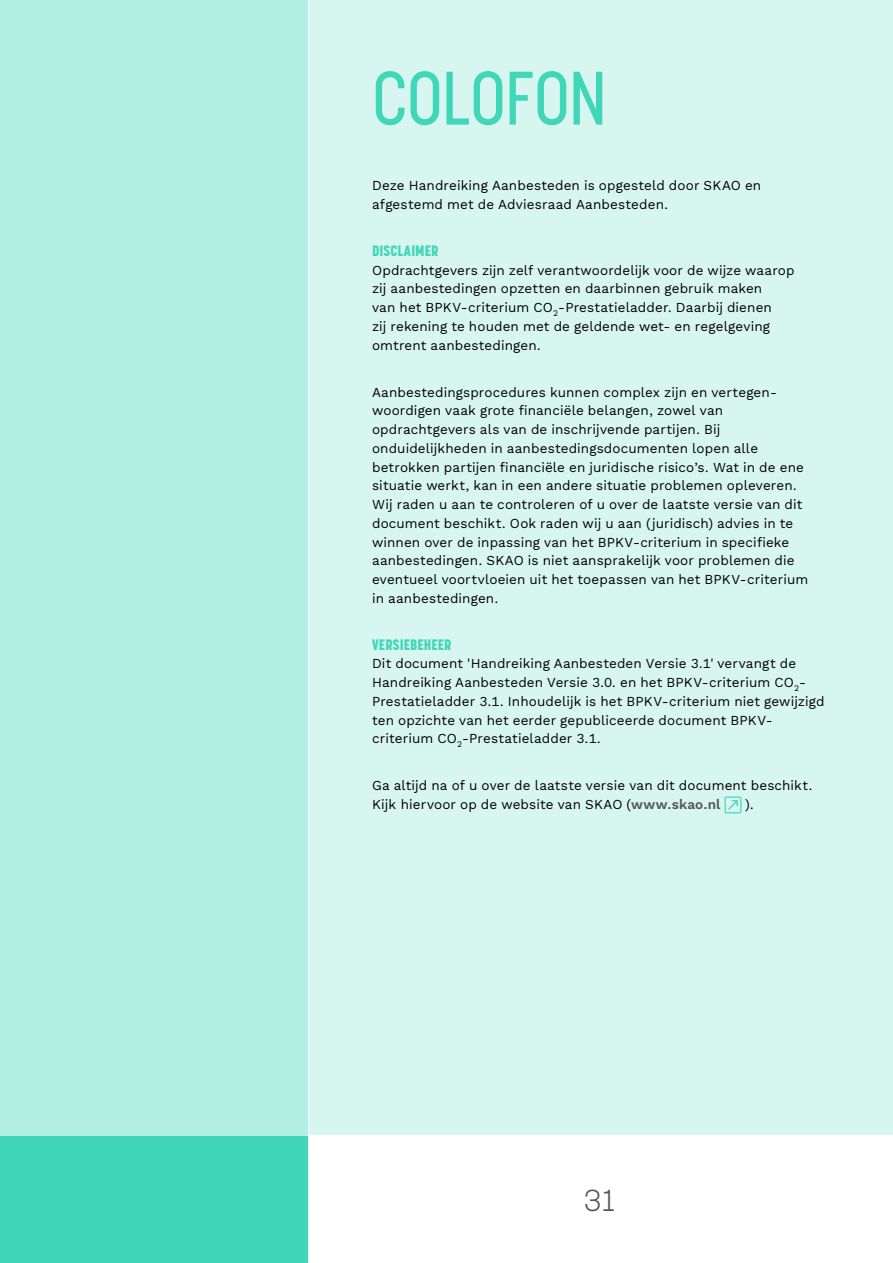
<style>
.page{position:relative;width:893px;height:1263px;background:#40d6b8}
.page>*{position:absolute;margin:0;border:0;box-sizing:border-box;transform-origin:0 0}
.t1{font:500 75px "Korolev Condensed";letter-spacing:-.015em;color:#40d6b8}
.t2{font:300 30px "Korolev";color:#575756}
.t3{font:800 15px "Korolev Condensed";color:#40d6b8}
.t4{font:13.5px/18.8px "Work Sans";letter-spacing:.01em;color:#000}
.s1{font-weight:600;color:#575756}
</style>
<div class="page">
<div style="left:308px;top:1135px;width:585px;height:128px;background:#fff"></div>
<div style="left:0;top:0;width:308px;height:1135px;background:#b2eee2"></div>
<div style="left:308px;top:0;width:585px;height:1135px;background:#d8f6f0"></div>
<svg style="left:725px;top:796px;width:16px;height:17px"></svg>
<h1 class="t1" style="left:372px;top:54px;width:237px">COLOFON</h1>
<p class="t4" style="left:372px;top:176px;width:391px">Deze Handreiking Aanbesteden is opgesteld door SKAO en afgestemd met de Adviesraad Aanbesteden.</p>
<p class="t3" style="left:372px;top:241px;width:68px">DISCLAIMER</p>
<p class="t4" style="left:372px;top:260px;width:424px">Opdrachtgevers zijn zelf verantwoordelijk voor de wijze waarop zij aanbestedingen opzetten en daarbinnen gebruik maken<br>van het BPKV-criterium CO<sub>2</sub>-Prestatieladder. Daarbij dienen<br>zij rekening te houden met de geldende wet- en regelgeving omtrent aanbestedingen.</p>
<p class="t4" style="left:372px;top:382px;width:438px">Aanbestedingsprocedures kunnen complex zijn en vertegen&shy;woordigen vaak grote financiële belangen, zowel van opdrachtgevers als van de inschrijvende partijen. Bij onduidelijkheden in aanbestedingsdocumenten lopen alle betrokken partijen financiële en juridische risico’s. Wat in de ene situatie werkt, kan in een andere situatie problemen opleveren.<br>Wij raden u aan te controleren of u over de laatste versie van dit document beschikt. Ook raden wij u aan (juridisch) advies in te winnen over de inpassing van het BPKV-criterium in specifieke aanbestedingen. SKAO is niet aansprakelijk voor problemen die eventueel voortvloeien uit het toepassen van het BPKV-criterium in aanbestedingen.</p>
<p class="t3" style="left:372px;top:635px;width:81px">VERSIEBEHEER</p>
<p class="t4" style="left:372px;top:654px;width:454px">Dit document 'Handreiking Aanbesteden Versie 3.1' vervangt de Handreiking Aanbesteden Versie 3.0. en het BPKV-criterium CO<sub>2</sub>- Prestatieladder 3.1. Inhoudelijk is het BPKV-criterium niet gewijzigd ten opzichte van het eerder gepubliceerde document BPKV&shy;criterium CO<sub>2</sub>-Prestatieladder 3.1.</p>
<p class="t4" style="left:372px;top:776px;width:442px">Ga altijd na of u over de laatste versie van dit document beschikt.<br>Kijk hiervoor op de website van SKAO (<span class="s1">www.skao.nl</span></p>
<p class="t4" style="left:745px;top:794px;width:10px">).</p>
<h2 class="t2" style="left:584px;top:1181px;width:35px">31</h2>
</div>
